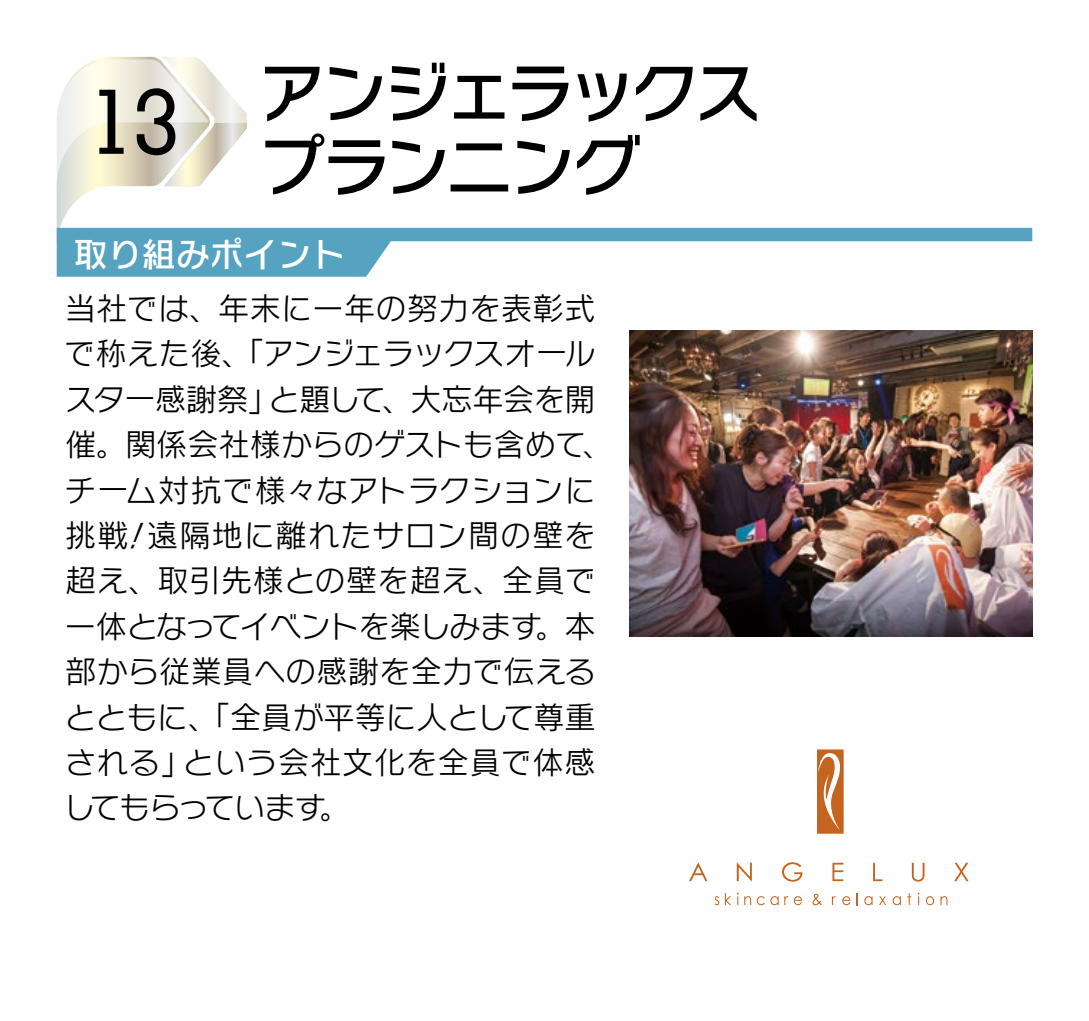
<style>
.page{position:relative;width:1089px;height:1021px;background:#fff}
.page>*{position:absolute;margin:0;border:0;box-sizing:border-box;transform-origin:0 0}
.t1{font:500 90.8px "Memphis";color:#000}
.t2{font:68px/73.6px "Rodin NTLG Pro DB";letter-spacing:-.08em;color:#000}
.t3{font:34px "Rodin NTLG Pro DB";color:#fff}
.t4{font:31.2px/45.2px "Rodin NTLG Pro M";color:#000}
</style>
<div class="page">
<svg style="left:57px;top:57px;width:190px;height:171px"></svg>
<svg style="left:57px;top:228px;width:975px;height:49px;fill:#56a3c1"></svg>
<img style="left:629px;top:330px;width:403px;height:306px">
<svg style="left:689px;top:749px;width:280px;height:157px"></svg>
<h1 class="t1" style="left:88px;top:66px;width:92px">13</h1>
<h2 class="t2" style="left:257px;top:53px;width:505px">アンジェラックスプランニング</h2>
<p class="t3" style="left:74px;top:231px;width:274px">取り組みポイント</p>
<p class="t4" style="left:64px;top:284px;width:551px">当社では、年末に一年の努力を表彰式で称えた後、「アンジェラックスオールスター感謝祭」と題して、大忘年会を開催。関係会社様からのゲストも含めて、チーム対抗で様々なアトラクションに挑戦！遠隔地に離れたサロン間の壁を超え、取引先様との壁を超え、全員で一体となってイベントを楽しみます。本部から従業員への感謝を全力で伝えるとともに、「全員が平等に人として尊重される」という会社文化を全員で体感してもらっています。</p>
</div>
